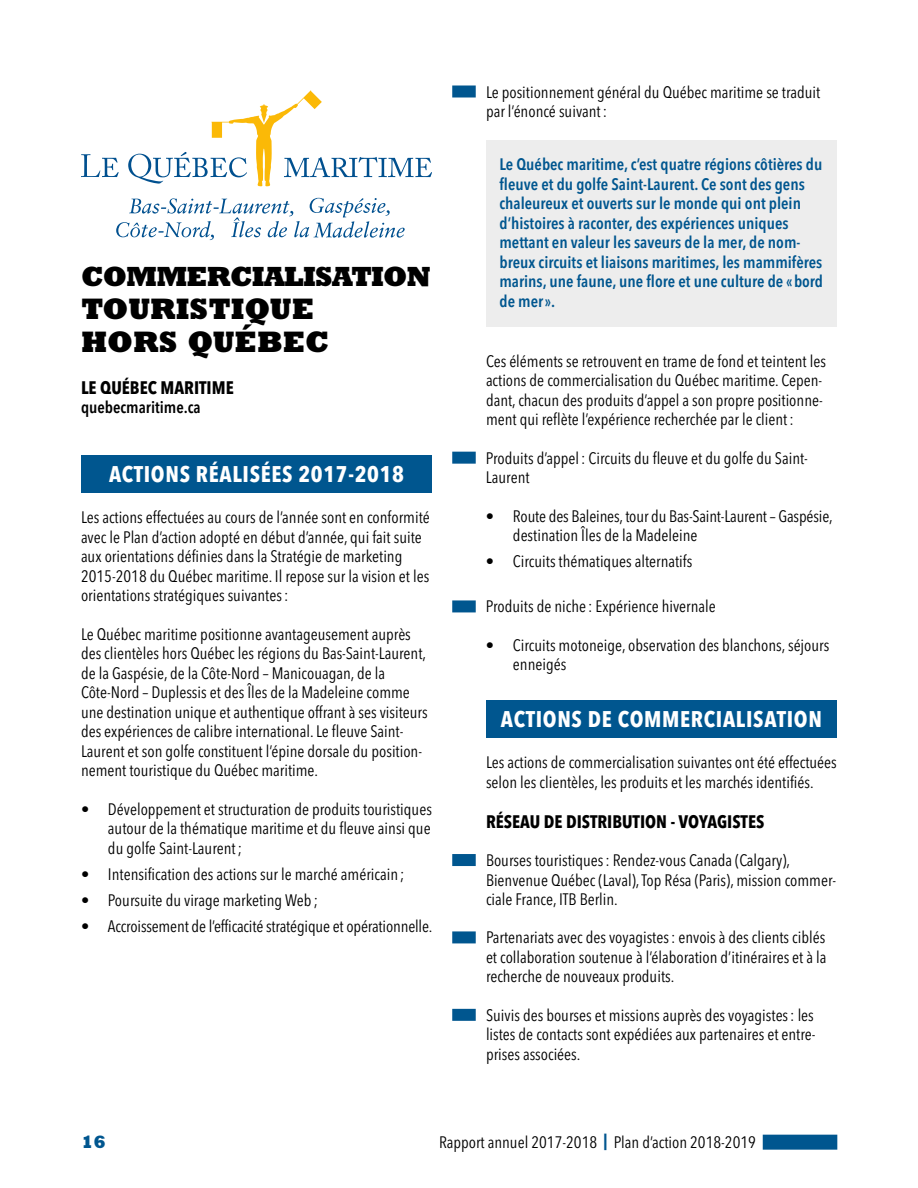
<style>
.page{position:relative;width:918px;height:1188px;background:#fff}
.page>*{position:absolute;margin:0;border:0;box-sizing:border-box;transform-origin:0 0}
.t1{font:800 30px/33px "Rockwell Std";color:#000}
.t2{font:800 28.2px "Rockwell Std";letter-spacing:-.03em;color:#000}
.t3{font:700 22.5px "Avenir Next Condensed";letter-spacing:.03em;color:#fff}
.t4{font:700 18px "Avenir Next Condensed";color:#000}
.t5{font:800 18px "Rockwell Std";color:#00568f}
.t6{font:16.5px/19.5px "Avenir Next Condensed";color:#000}
.t7{font:600 16.5px/19.5px "Avenir Next Condensed";color:#00568f}
.t8{font:600 16.5px "Avenir Next Condensed";color:#000}
.s1{font-weight:700;color:#00568f}
</style>
<div class="page">
<div style="left:763px;top:1135px;width:74px;height:15px;background:#00568f"></div>
<div style="left:81px;top:456px;width:351px;height:37px;background:#00568f"></div>
<div style="left:452px;top:86px;width:24px;height:12px;background:#00568f"></div>
<div style="left:486px;top:140px;width:351px;height:186px;background:#ededed"></div>
<div style="left:452px;top:452px;width:24px;height:12px;background:#00568f"></div>
<div style="left:452px;top:600px;width:24px;height:12px;background:#00568f"></div>
<div style="left:486px;top:701px;width:351px;height:37px;background:#00568f"></div>
<div style="left:452px;top:854px;width:24px;height:12px;background:#00568f"></div>
<div style="left:452px;top:931px;width:24px;height:12px;background:#00568f"></div>
<div style="left:452px;top:1009px;width:24px;height:12px;background:#00568f"></div>
<svg style="left:81px;top:154px;width:38px;height:23px"></svg>
<svg style="left:128px;top:90px;width:304px;height:96px"></svg>
<svg style="left:116px;top:198px;width:289px;height:42px"></svg>
<h2 class="t2" style="left:81px;top:259px;width:351px">COMMERCIALISATION</h2>
<h1 class="t1" style="left:81px;top:292px;width:250px">TOURISTIQUE<br>HORS QUÉBEC</h1>
<p class="t4" style="left:81px;top:376px;width:154px">LE QUÉBEC MARITIME</p>
<p class="t8" style="left:81px;top:397px;width:121px">quebecmaritime.ca</p>
<h3 class="t3" style="left:109px;top:460px;width:296px">ACTIONS RÉALISÉES 2017-2018</h3>
<p class="t6" style="left:81px;top:508px;width:350px">Les actions effectuées au cours de l’année sont en conformité avec le Plan d’action adopté en début d’année, qui fait suite aux orientations définies dans la Stratégie de marketing 2015-2018 du Québec maritime. Il repose sur la vision et les orientations stratégiques suivantes:</p>
<p class="t6" style="left:81px;top:624px;width:348px">Le Québec maritime positionne avantageusement auprès des clientèles hors Québec les régions du Bas-Saint-Laurent, de la Gaspésie, de la Côte-Nord – Manicouagan, de la Côte-Nord – Duplessis et des Îles de la Madeleine comme une destination unique et authentique offrant à ses visiteurs des expériences de calibre international. Le fleuve Saint-Laurent et son golfe constituent l’épine dorsale du position&shy;nement touristique du Québec maritime.</p>
<p class="t6" style="left:108px;top:799px;width:325px;text-align:justify;text-indent:-27px">• Développement et structuration de produits touristiques autour de la thématique maritime et du fleuve ainsi que du golfe Saint-Laurent;</p>
<p class="t6" style="left:81px;top:864px;width:325px">• Intensification des actions sur le marché américain ;</p>
<p class="t6" style="left:81px;top:891px;width:239px">• Poursuite du virage marketing Web ;</p>
<p class="t6" style="left:81px;top:917px;width:353px">• Accroissement de l’efficacité stratégique et opérationnelle.</p>
<p class="t6" style="left:486px;top:82px;width:336px">Le positionnement général du Québec maritime se traduit par l’énoncé suivant:</p>
<p class="t7" style="left:499px;top:155px;width:325px">Le Québec maritime, c’est quatre régions côtières du fleuve et du golfe Saint-Laurent. Ce sont des gens chaleureux et ouverts sur le monde qui ont plein d’histoires à raconter, des expériences uniques mettant en valeur les saveurs de la mer, de nom&shy;breux circuits et liaisons maritimes, les mammifères marins, une faune, une flore et une culture de «bord de mer».</p>
<p class="t6" style="left:486px;top:351px;width:342px">Ces éléments se retrouvent en trame de fond et teintent les actions de commercialisation du Québec maritime. Cepen&shy;dant, chacun des produits d’appel a son propre positionne&shy;ment qui reflète l’expérience recherchée par le client:</p>
<p class="t6" style="left:486px;top:448px;width:324px">Produits d’appel: Circuits du fleuve et du golfe du Saint-<br>Laurent</p>
<p class="t6" style="left:513px;top:506px;width:321px;text-indent:-27px">• Route des Baleines, tour du Bas-Saint-Laurent – Gaspésie, destination Îles de la Madeleine</p>
<p class="t6" style="left:486px;top:552px;width:208px">• Circuits thématiques alternatifs</p>
<p class="t6" style="left:486px;top:597px;width:231px">Produits de niche : Expérience hivernale</p>
<p class="t6" style="left:513px;top:635px;width:318px;text-indent:-27px">• Circuits motoneige, observation des blanchons, séjours enneigés</p>
<h3 class="t3" style="left:501px;top:705px;width:323px">ACTIONS DE COMMERCIALISATION</h3>
<p class="t6" style="left:486px;top:753px;width:352px">Les actions de commercialisation suivantes ont été effectuées selon les clientèles, les produits et les marchés identifiés.</p>
<p class="t4" style="left:486px;top:810px;width:280px">RÉSEAU DE DISTRIBUTION - VOYAGISTES</p>
<p class="t6" style="left:486px;top:850px;width:352px">Bourses touristiques: Rendez-vous Canada (Calgary),<br>Bienvenue Québec (Laval), Top Résa (Paris), mission commer&shy;ciale France, ITB Berlin.</p>
<p class="t6" style="left:486px;top:928px;width:342px;text-align:justify">Partenariats avec des voyagistes: envois à des clients ciblés et collaboration soutenue à l’élaboration d’itinéraires et à la recherche de nouveaux produits.</p>
<p class="t6" style="left:486px;top:1005px;width:331px;text-align:justify">Suivis des bourses et missions auprès des voyagistes: les listes de contacts sont expédiées aux partenaires et entre&shy;prises associées.</p>
<p class="t5" style="left:81px;top:1130px;width:26px">16</p>
<p class="t6" style="left:439px;top:1132px;width:318px">Rapport annuel 2017-2018 <span class="s1">|</span> Plan d’action 2018-2019</p>
</div>
